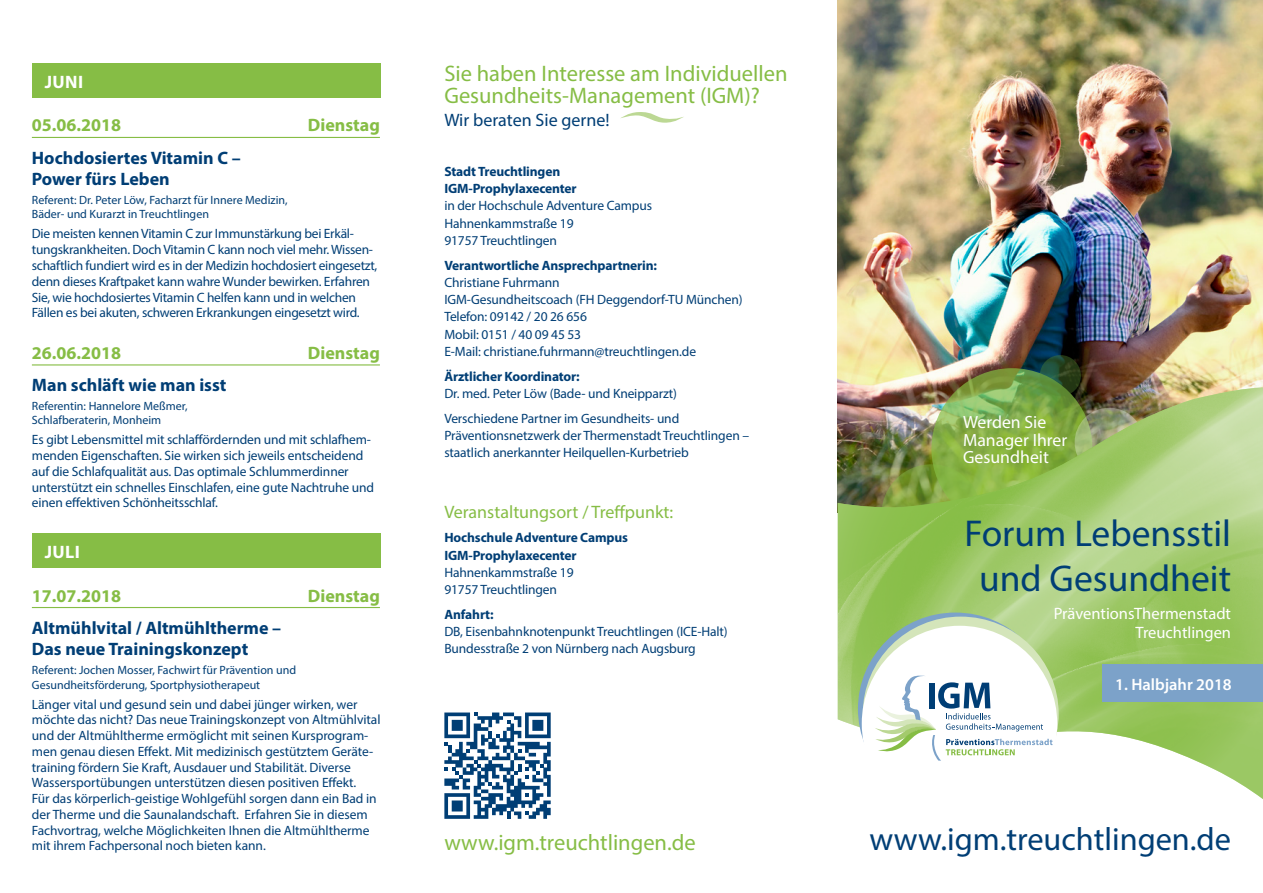
<style>
.page{position:relative;width:1263px;height:893px;background:#fff}
.page>*{position:absolute;margin:0;border:0;box-sizing:border-box;transform-origin:0 0}
.t1{font:37.5px/45px "Myriad Pro";color:#003e75;text-align:center}
.t2{font:32.4px "Myriad Pro";color:#003e75}
.t3{font:22.5px "Myriad Pro";color:#86bd45}
.t4{font:700 18px/21.6px "Myriad Pro";color:#003e75}
.t5{font:700 18px "Myriad Pro";color:#86bd45}
.t6{font:18px "Myriad Pro";color:#86bd45}
.t7{font:18px "Myriad Pro";color:#003e75}
.t8{font:700 18px "Myriad Pro";letter-spacing:.02em;color:#fff}
.t9{font:17.7px/17.7px "Myriad Pro";color:#fff}
.t10{font:16.5px/19.8px "Myriad Pro";color:#fff;text-align:right}
.t11{font:600 16.5px "Myriad Pro";color:#fff}
.t12{font:13.5px/15.8px "Myriad Pro";letter-spacing:-.01em;color:#003e75}
.t13{font:700 13.5px "Myriad Pro";letter-spacing:-.01em;color:#003e75}
.t14{font:12px/14.4px "Myriad Pro";color:#003e75}
</style>
<div class="page">
<img style="left:838px;top:0;width:425px;height:387px">
<svg style="left:620px;top:112px;width:64px;height:11px"></svg>
<svg style="left:444px;top:712px;width:107px;height:107px"></svg>
<hr style="left:32px;top:137px;width:348px;height:1px;background:#86bd45">
<hr style="left:32px;top:364px;width:348px;height:1px;background:#86bd45">
<hr style="left:32px;top:607px;width:348px;height:1px;background:#86bd45">
<div style="left:32px;top:64px;width:349px;height:34px;background:#86bd45"></div>
<div style="left:32px;top:534px;width:349px;height:34px;background:#86bd45"></div>
<svg style="left:931px;top:368px;width:161px;height:161px"></svg>
<svg style="left:1040px;top:355px;width:41px;height:41px"></svg>
<img style="left:838px;top:387px;width:425px;height:412px">
<svg style="left:858px;top:612px;width:195px;height:193px"></svg>
<div style="left:863px;top:617px;width:196px;height:194px;background:#d4e5ba;border-radius:50%"></div>
<div style="left:862px;top:626px;width:195px;height:195px;background:#fff;border-radius:50%"></div>
<svg style="left:875px;top:675px;width:177px;height:86px"></svg>
<div style="left:1102px;top:664px;width:161px;height:38px;background:#7ca2c9"></div>
<p class="t8" style="left:45px;top:70px;width:40px">JUNI</p>
<p class="t5" style="left:32px;top:114px;width:91px">05.06.2018</p>
<p class="t5" style="left:308px;top:114px;width:74px">Dienstag</p>
<p class="t4" style="left:32px;top:146px;width:210px">Hochdosiertes Vitamin C –<br>Power fürs Leben</p>
<p class="t14" style="left:32px;top:193px;width:257px">Referent: Dr. Peter Löw, Facharzt für Innere Medizin,<br>Bäder- und Kurarzt in Treuchtlingen</p>
<p class="t12" style="left:32px;top:226px;width:347px">Die meisten kennen Vitamin C zur Immunstärkung bei Erkäl&shy;tungskrankheiten. Doch Vitamin C kann noch viel mehr. Wissen&shy;schaftlich fundiert wird es in der Medizin hochdosiert eingesetzt, denn dieses Kraftpaket kann wahre Wunder bewirken. Erfahren Sie, wie hochdosiertes Vitamin C helfen kann und in welchen Fällen es bei akuten, schweren Erkrankungen eingesetzt wird.</p>
<p class="t5" style="left:32px;top:341px;width:91px">26.06.2018</p>
<p class="t5" style="left:308px;top:341px;width:74px">Dienstag</p>
<p class="t4" style="left:32px;top:374px;width:196px">Man schläft wie man isst</p>
<p class="t14" style="left:32px;top:398px;width:157px">Referentin: Hannelore Meßmer,<br>Schlafberaterin, Monheim</p>
<p class="t12" style="left:32px;top:432px;width:344px">Es gibt Lebensmittel mit schlaffördernden und mit schlafhem&shy;menden Eigenschaften. Sie wirken sich jeweils entscheidend auf die Schlafqualität aus. Das optimale Schlummerdinner unterstützt ein schnelles Einschlafen, eine gute Nachtruhe und einen effektiven Schönheitsschlaf.</p>
<p class="t8" style="left:45px;top:540px;width:37px">JULI</p>
<p class="t5" style="left:32px;top:584px;width:91px">17.07.2018</p>
<p class="t5" style="left:308px;top:584px;width:74px">Dienstag</p>
<p class="t4" style="left:32px;top:616px;width:251px">Altmühlvital / Altmühltherme –<br>Das neue Trainingskonzept</p>
<p class="t14" style="left:32px;top:663px;width:266px">Referent: Jochen Mosser, Fachwirt für Prävention und<br>Gesundheitsförderung, Sportphysiotherapeut</p>
<p class="t12" style="left:32px;top:696px;width:350px">Länger vital und gesund sein und dabei jünger wirken, wer möchte das nicht? Das neue Trainingskonzept von Altmühlvital und der Altmühltherme ermöglicht mit seinen Kursprogram&shy;men genau diesen Effekt. Mit medizinisch gestütztem Geräte&shy;training fördern Sie Kraft, Ausdauer und Stabilität. Diverse Wassersportübungen unterstützen diesen positiven Effekt.<br>Für das körperlich-geistige Wohlgefühl sorgen dann ein Bad in der Therme und die Saunalandschaft. Erfahren Sie in diesem Fachvortrag, welche Möglichkeiten Ihnen die Altmühltherme mit ihrem Fachpersonal noch bieten kann.</p>
<p class="t3" style="left:444px;top:59px;width:345px">Sie haben Interesse am Individuellen</p>
<p class="t3" style="left:444px;top:82px;width:317px">Gesundheits-Management (IGM)?</p>
<p class="t7" style="left:444px;top:109px;width:167px">Wir beraten Sie gerne!</p>
<p class="t13" style="left:444px;top:162px;width:117px">Stadt Treuchtlingen</p>
<p class="t13" style="left:444px;top:180px;width:134px">IGM-Prophylaxecenter</p>
<p class="t12" style="left:444px;top:198px;width:209px">in der Hochschule Adventure Campus</p>
<p class="t12" style="left:444px;top:215px;width:131px">Hahnenkammstraße 19</p>
<p class="t12" style="left:444px;top:232px;width:114px">91757 Treuchtlingen</p>
<p class="t13" style="left:444px;top:256px;width:214px">Verantwortliche Ansprechpartnerin:</p>
<p class="t12" style="left:444px;top:274px;width:117px">Christiane Fuhrmann</p>
<p class="t12" style="left:444px;top:291px;width:300px">IGM-Gesundheitscoach (FH Deggendorf-TU München)</p>
<p class="t12" style="left:444px;top:309px;width:144px">Telefon: 09142 / 20 26 656</p>
<p class="t12" style="left:444px;top:326px;width:138px">Mobil: 0151 / 40 09 45 53</p>
<p class="t12" style="left:444px;top:343px;width:253px">E-Mail: christiane.fuhrmann@treuchtlingen.de</p>
<p class="t13" style="left:444px;top:367px;width:137px">Ärztlicher Koordinator:</p>
<p class="t12" style="left:444px;top:385px;width:234px">Dr. med. Peter Löw (Bade- und Kneipparzt)</p>
<p class="t12" style="left:444px;top:409px;width:306px;line-height:17.2px">Verschiedene Partner im Gesundheits- und<br>Präventionsnetzwerk der Thermenstadt Treuchtlingen – staatlich anerkannter Heilquellen-Kurbetrieb</p>
<p class="t6" style="left:444px;top:501px;width:230px">Veranstaltungsort / Treffpunkt:</p>
<p class="t13" style="left:444px;top:529px;width:185px">Hochschule Adventure Campus</p>
<p class="t13" style="left:444px;top:546px;width:134px">IGM-Prophylaxecenter</p>
<p class="t12" style="left:444px;top:564px;width:131px">Hahnenkammstraße 19</p>
<p class="t12" style="left:444px;top:582px;width:114px">91757 Treuchtlingen</p>
<p class="t13" style="left:444px;top:606px;width:51px">Anfahrt:</p>
<p class="t12" style="left:444px;top:624px;width:285px">DB, Eisenbahnknotenpunkt Treuchtlingen (ICE-Halt)</p>
<p class="t12" style="left:444px;top:641px;width:253px">Bundesstraße 2 von Nürnberg nach Augsburg</p>
<p class="t3" style="left:444px;top:829px;width:253px">www.igm.treuchtlingen.de</p>
<p class="t9" style="left:963px;top:413px;width:106px">Werden Sie<br>Manager Ihrer<br>Gesundheit</p>
<p class="t1" style="left:964px;top:511px;width:268px">Forum Lebensstil und Gesundheit</p>
<p class="t10" style="left:1054px;top:603px;width:179px">PräventionsThermenstadt<br>Treuchtlingen</p>
<p class="t11" style="left:1115px;top:673px;width:118px">1. Halbjahr 2018</p>
<p class="t2" style="left:870px;top:820px;width:363px">www.igm.treuchtlingen.de</p>
</div>
